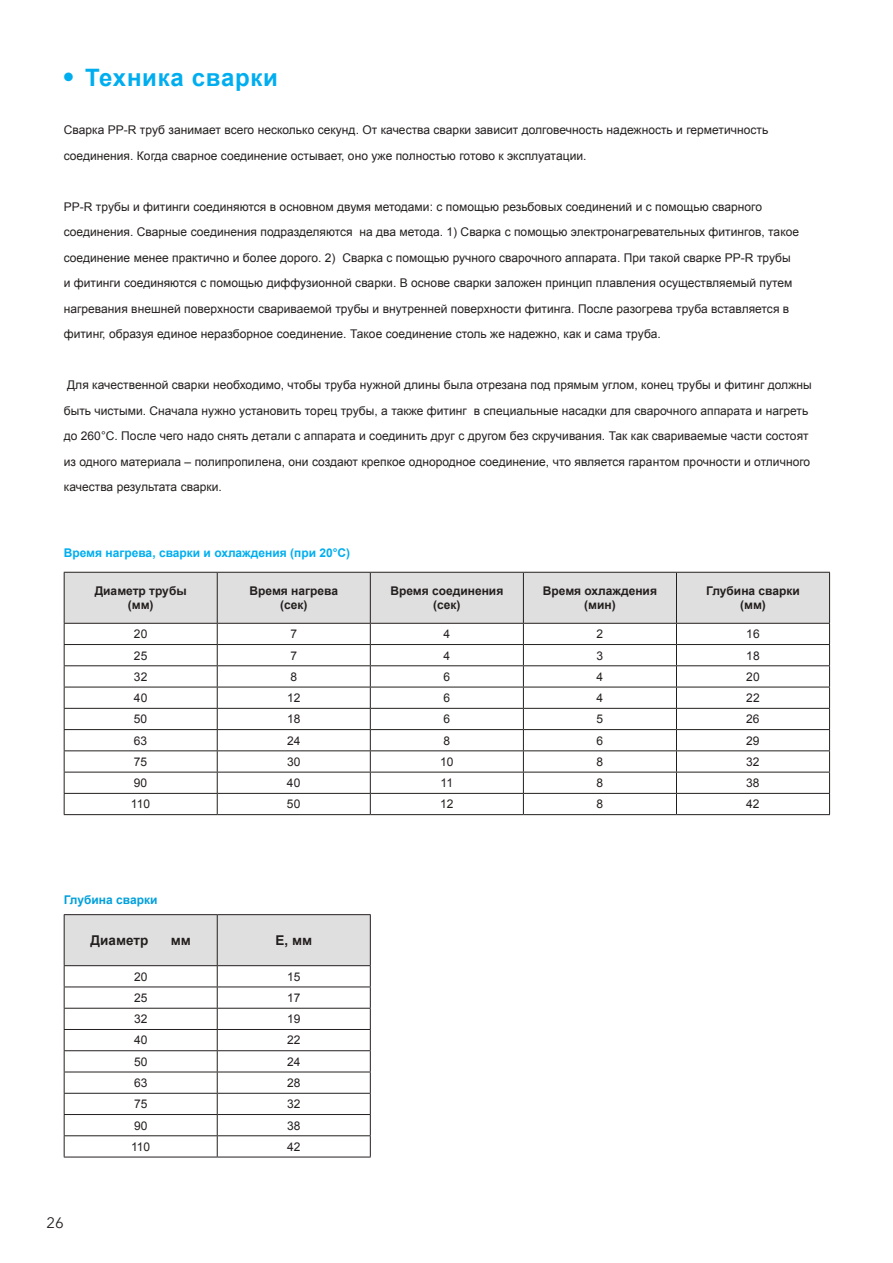
<style>
.page{position:relative;width:893px;height:1263px;background:#fff}
.page>*{position:absolute;margin:0;border:0;box-sizing:border-box;transform-origin:0 0}
.t1{font:700 24px "Arial";letter-spacing:.03em;color:#00aeef}
.t2{font:15px "Avenir Next LT Pro";color:#241f1f}
.t3{font:700 13.5px "Arial";color:#241f1f}
.t4{font:12px/25.5px "Arial";letter-spacing:.005em;color:#241f1f}
.t5{font:700 12px/14.4px "Arial";color:#241f1f;text-align:center}
.t6{font:700 12px "Arial";color:#00aeef}
.t7{font:700 12px "Arial";color:#00a0dc}
</style>
<div class="page">
<svg style="left:64px;top:572px;width:766px;height:242px"></svg>
<hr style="left:64px;top:814px;width:153px;height:1px;background:#241f1f">
<hr style="left:217px;top:814px;width:153px;height:1px;background:#241f1f">
<hr style="left:370px;top:814px;width:153px;height:1px;background:#241f1f">
<hr style="left:523px;top:814px;width:153px;height:1px;background:#241f1f">
<hr style="left:676px;top:814px;width:154px;height:1px;background:#241f1f">
<hr style="left:64px;top:644px;width:153px;height:1px;background:#241f1f">
<hr style="left:217px;top:644px;width:153px;height:1px;background:#241f1f">
<hr style="left:370px;top:644px;width:153px;height:1px;background:#241f1f">
<hr style="left:523px;top:644px;width:153px;height:1px;background:#241f1f">
<hr style="left:676px;top:644px;width:154px;height:1px;background:#241f1f">
<hr style="left:64px;top:687px;width:153px;height:1px;background:#241f1f">
<hr style="left:217px;top:687px;width:153px;height:1px;background:#241f1f">
<hr style="left:370px;top:687px;width:153px;height:1px;background:#241f1f">
<hr style="left:523px;top:687px;width:153px;height:1px;background:#241f1f">
<hr style="left:676px;top:687px;width:154px;height:1px;background:#241f1f">
<hr style="left:64px;top:729px;width:153px;height:1px;background:#241f1f">
<hr style="left:217px;top:729px;width:153px;height:1px;background:#241f1f">
<hr style="left:370px;top:729px;width:153px;height:1px;background:#241f1f">
<hr style="left:523px;top:729px;width:153px;height:1px;background:#241f1f">
<hr style="left:676px;top:729px;width:154px;height:1px;background:#241f1f">
<hr style="left:64px;top:772px;width:153px;height:1px;background:#241f1f">
<hr style="left:217px;top:772px;width:153px;height:1px;background:#241f1f">
<hr style="left:370px;top:772px;width:153px;height:1px;background:#241f1f">
<hr style="left:523px;top:772px;width:153px;height:1px;background:#241f1f">
<hr style="left:676px;top:772px;width:154px;height:1px;background:#241f1f">
<hr style="left:64px;top:914px;width:153px;height:1px;background:#241f1f">
<hr style="left:217px;top:914px;width:154px;height:1px;background:#241f1f">
<hr style="left:64px;top:1157px;width:153px;height:1px;background:#241f1f">
<hr style="left:217px;top:1157px;width:154px;height:1px;background:#241f1f">
<svg style="left:64px;top:915px;width:307px;height:242px"></svg>
<h1 class="t1" style="left:64px;top:61px;width:216px">● Техника сварки</h1>
<p class="t4" style="left:64px;top:118px;width:706px">Сварка PP-R труб занимает всего несколько секунд. От качества сварки зависит долговечность надежность и герметичность соединения. Когда сварное соединение остывает, оно уже полностью готово к эксплуатации.</p>
<p class="t4" style="left:64px;top:194px;width:737px">PP-R трубы и фитинги соединяются в основном двумя методами: с помощью резьбовых соединений и с помощью сварного соединения. Сварные соединения подразделяются на два метода. 1) Сварка с помощью электронагревательных фитингов, такое соединение менее практично и более дорого. 2) Сварка с помощью ручного сварочного аппарата. При такой сварке PP-R трубы и фитинги соединяются с помощью диффузионной сварки. В основе сварки заложен принцип плавления осуществляемый путем нагревания внешней поверхности свариваемой трубы и внутренней поверхности фитинга. После разогрева труба вставляется в фитинг, образуя единое неразборное соединение. Такое соединение столь же надежно, как и сама труба.</p>
<p class="t4" style="left:64px;top:373px;width:749px">Для качественной сварки необходимо, чтобы труба нужной длины была отрезана под прямым углом, конец трубы и фитинг должны быть чистыми. Сначала нужно установить торец трубы, а также фитинг в специальные насадки для сварочного аппарата и нагреть до 260°С. После чего надо снять детали с аппарата и соединить друг с другом без скручивания. Так как свариваемые части состоят из одного материала – полипропилена, они создают крепкое однородное соединение, что является гарантом прочности и отличного качества результата сварки.</p>
<p class="t6" style="left:64px;top:545px;width:288px">Время нагрева, сварки и охлаждения (при 20°С)</p>
<p class="t5" style="left:95px;top:584px;width:93px">Диаметр трубы (мм)</p>
<p class="t5" style="left:249px;top:584px;width:90px">Время нагрева (сек)</p>
<p class="t5" style="left:390px;top:584px;width:114px">Время соединения (сек)</p>
<p class="t5" style="left:543px;top:584px;width:116px">Время охлаждения (мин)</p>
<p class="t5" style="left:706px;top:584px;width:95px">Глубина сварки (мм)</p>
<p class="t4" style="left:134px;top:621px;width:15px">20</p>
<p class="t4" style="left:290px;top:621px;width:8px">7</p>
<p class="t4" style="left:443px;top:621px;width:8px">4</p>
<p class="t4" style="left:597px;top:621px;width:8px">2</p>
<p class="t4" style="left:746px;top:621px;width:15px">16</p>
<p class="t4" style="left:134px;top:643px;width:15px">25</p>
<p class="t4" style="left:290px;top:643px;width:8px">7</p>
<p class="t4" style="left:443px;top:643px;width:8px">4</p>
<p class="t4" style="left:597px;top:643px;width:8px">3</p>
<p class="t4" style="left:746px;top:643px;width:15px">18</p>
<p class="t4" style="left:134px;top:664px;width:15px">32</p>
<p class="t4" style="left:290px;top:664px;width:8px">8</p>
<p class="t4" style="left:443px;top:664px;width:8px">6</p>
<p class="t4" style="left:597px;top:664px;width:8px">4</p>
<p class="t4" style="left:746px;top:664px;width:15px">20</p>
<p class="t4" style="left:134px;top:685px;width:15px">40</p>
<p class="t4" style="left:287px;top:685px;width:15px">12</p>
<p class="t4" style="left:443px;top:685px;width:8px">6</p>
<p class="t4" style="left:597px;top:685px;width:8px">4</p>
<p class="t4" style="left:746px;top:685px;width:15px">22</p>
<p class="t4" style="left:134px;top:706px;width:15px">50</p>
<p class="t4" style="left:287px;top:706px;width:15px">18</p>
<p class="t4" style="left:443px;top:706px;width:8px">6</p>
<p class="t4" style="left:596px;top:706px;width:8px">5</p>
<p class="t4" style="left:746px;top:706px;width:15px">26</p>
<p class="t4" style="left:134px;top:728px;width:15px">63</p>
<p class="t4" style="left:287px;top:728px;width:15px">24</p>
<p class="t4" style="left:443px;top:728px;width:8px">8</p>
<p class="t4" style="left:596px;top:728px;width:8px">6</p>
<p class="t4" style="left:746px;top:728px;width:15px">29</p>
<p class="t4" style="left:134px;top:749px;width:15px">75</p>
<p class="t4" style="left:287px;top:749px;width:15px">30</p>
<p class="t4" style="left:440px;top:749px;width:15px">10</p>
<p class="t4" style="left:596px;top:749px;width:8px">8</p>
<p class="t4" style="left:746px;top:749px;width:15px">32</p>
<p class="t4" style="left:134px;top:770px;width:15px">90</p>
<p class="t4" style="left:287px;top:770px;width:15px">40</p>
<p class="t4" style="left:440px;top:770px;width:14px">11</p>
<p class="t4" style="left:596px;top:770px;width:8px">8</p>
<p class="t4" style="left:746px;top:770px;width:15px">38</p>
<p class="t4" style="left:131px;top:791px;width:21px">110</p>
<p class="t4" style="left:287px;top:791px;width:15px">50</p>
<p class="t4" style="left:440px;top:791px;width:15px">12</p>
<p class="t4" style="left:596px;top:791px;width:8px">8</p>
<p class="t4" style="left:746px;top:791px;width:15px">42</p>
<p class="t7" style="left:64px;top:891px;width:95px">Глубина сварки</p>
<p class="t2" style="left:46px;top:1213px;width:19px">26</p>
<p class="t3" style="left:91px;top:931px;width:59px">Диаметр</p>
<p class="t3" style="left:171px;top:931px;width:21px">мм</p>
<p class="t3" style="left:276px;top:931px;width:38px">E, мм</p>
<p class="t4" style="left:134px;top:964px;width:15px">20</p>
<p class="t4" style="left:287px;top:964px;width:15px">15</p>
<p class="t4" style="left:134px;top:985px;width:15px">25</p>
<p class="t4" style="left:287px;top:985px;width:15px">17</p>
<p class="t4" style="left:134px;top:1006px;width:15px">32</p>
<p class="t4" style="left:287px;top:1006px;width:15px">19</p>
<p class="t4" style="left:134px;top:1028px;width:15px">40</p>
<p class="t4" style="left:287px;top:1028px;width:15px">22</p>
<p class="t4" style="left:134px;top:1049px;width:15px">50</p>
<p class="t4" style="left:287px;top:1049px;width:15px">24</p>
<p class="t4" style="left:134px;top:1070px;width:15px">63</p>
<p class="t4" style="left:287px;top:1070px;width:15px">28</p>
<p class="t4" style="left:134px;top:1091px;width:15px">75</p>
<p class="t4" style="left:287px;top:1091px;width:15px">32</p>
<p class="t4" style="left:134px;top:1113px;width:15px">90</p>
<p class="t4" style="left:287px;top:1113px;width:15px">38</p>
<p class="t4" style="left:131px;top:1134px;width:21px">110</p>
<p class="t4" style="left:287px;top:1134px;width:15px">42</p>
</div>
